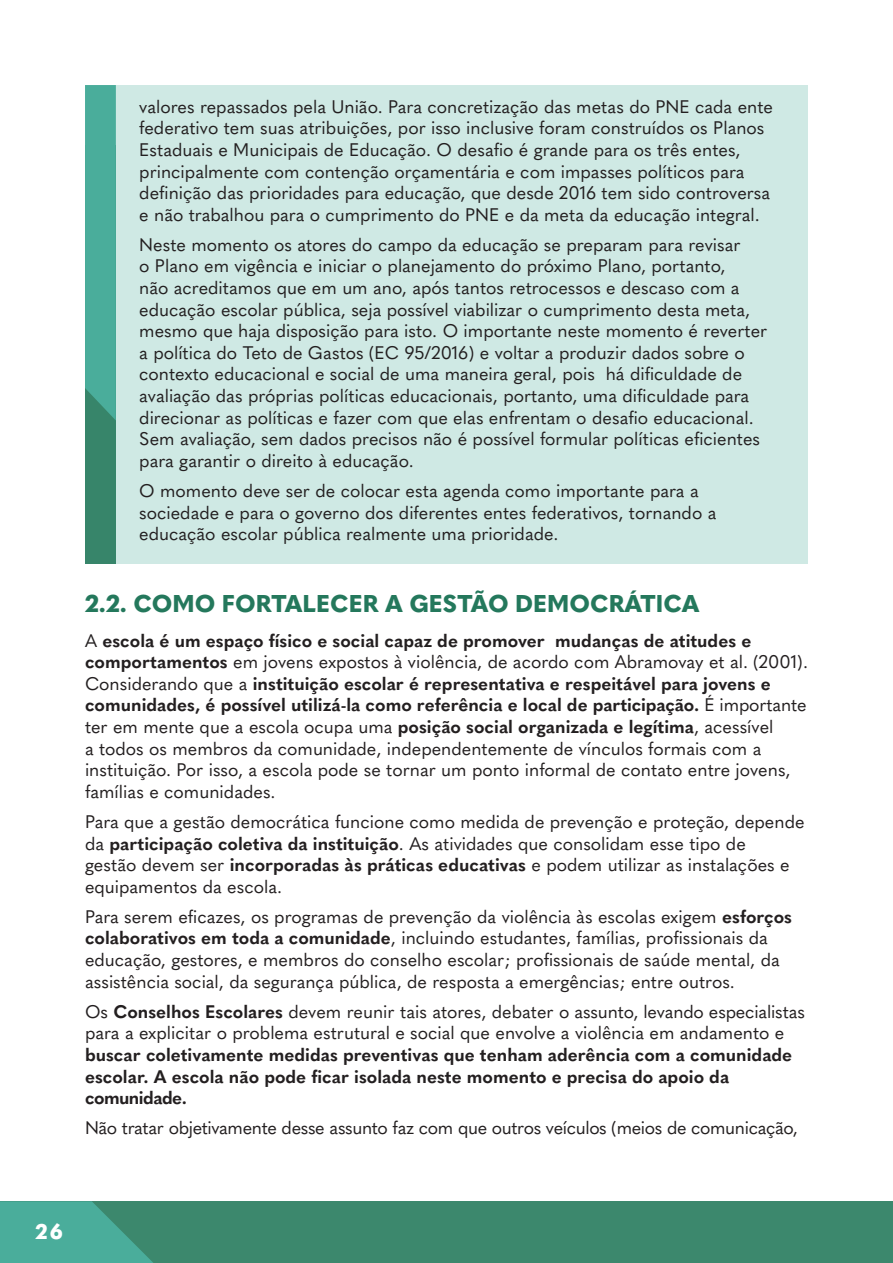
<style>
.page{position:relative;width:893px;height:1263px;background:#fff}
.page>*{position:absolute;margin:0;border:0;box-sizing:border-box;transform-origin:0 0}
.subtítulo__corrigido{font:800 24px "Quasimoda";color:#24785c}
.t1{font:800 21px "Quasimoda";color:#fff}
.corpo_de_texto{font:18px/21.6px "Quasimoda";color:#231f20}
.corpo_de_texto-2{font:700 18px/21.6px "Quasimoda";color:#231f20}
.corpo_de_texto-3{font:18px "Quasimoda";letter-spacing:-.02em;color:#231f20}
.s1{font-weight:700}
.s2{font-weight:400}
</style>
<div class="page">
<div style="left:0;top:1201px;width:893px;height:62px;background:#3c886d"></div>
<hr style="left:892px;top:1201px;width:1px;height:62px;background:#24795b">
<svg style="left:0;top:1201px;width:153px;height:62px"></svg>
<div style="left:85px;top:85px;width:723px;height:478px;background:#cfe9e4"></div>
<div style="left:85px;top:145px;width:31px;height:418px;background:#37856a"></div>
<div style="left:85px;top:85px;width:31px;height:335px;background:#4aad9b"></div>
<p class="corpo_de_texto" style="left:139px;top:94px;width:635px">valores repassados pela União. Para concretização das metas do PNE cada ente federativo tem suas atribuições, por isso inclusive foram construídos os Planos Estaduais e Municipais de Educação. O desafio é grande para os três entes, principalmente com contenção orçamentária e com impasses políticos para definição das prioridades para educação, que desde 2016 tem sido controversa e não trabalhou para o cumprimento do PNE e da meta da educação integral.</p>
<p class="corpo_de_texto" style="left:139px;top:232px;width:630px">Neste momento os atores do campo da educação se preparam para revisar<br>o Plano em vigência e iniciar o planejamento do próximo Plano, portanto,<br>não acreditamos que em um ano, após tantos retrocessos e descaso com a educação escolar pública, seja possível viabilizar o cumprimento desta meta, mesmo que haja disposição para isto. O importante neste momento é reverter a política do Teto de Gastos (EC 95/2016) e voltar a produzir dados sobre o contexto educacional e social de uma maneira geral, pois há dificuldade de avaliação das próprias políticas educacionais, portanto, uma dificuldade para direcionar as políticas e fazer com que elas enfrentam o desafio educacional.<br>Sem avaliação, sem dados precisos não é possível formular políticas eficientes para garantir o direito à educação.</p>
<p class="corpo_de_texto" style="left:139px;top:479px;width:579px">O momento deve ser de colocar esta agenda como importante para a sociedade e para o governo dos diferentes entes federativos, tornando a educação escolar pública realmente uma prioridade.</p>
<p class="subtítulo__corrigido" style="left:85px;top:585px;width:616px">2.2. COMO FORTALECER A GESTÃO DEMOCRÁTICA</p>
<p class="corpo_de_texto" style="left:85px;top:628px;width:724px">A <span class="s1">escola é um espaço físico e social capaz de promover mudanças de atitudes e comportamentos</span> em jovens expostos à violência, de acordo com Abramovay et al. (2001).<br>Considerando que a <span class="s1">instituição escolar é representativa e respeitável para jovens e comunidades, é possível utilizá-la como referência e local de participação.</span> É importante ter em mente que a escola ocupa uma <span class="s1">posição social organizada e legítima</span>, acessível<br>a todos os membros da comunidade, independentemente de vínculos formais com a instituição. Por isso, a escola pode se tornar um ponto informal de contato entre jovens, famílias e comunidades.</p>
<p class="corpo_de_texto" style="left:85px;top:809px;width:721px">Para que a gestão democrática funcione como medida de prevenção e proteção, depende da <span class="s1">participação coletiva da instituição</span>. As atividades que consolidam esse tipo de<br>gestão devem ser <span class="s1">incorporadas às práticas educativas</span> e podem utilizar as instalações e equipamentos da escola.</p>
<p class="corpo_de_texto" style="left:85px;top:904px;width:709px">Para serem eficazes, os programas de prevenção da violência às escolas exigem <span class="s1">esforços colaborativos em toda a comunidade</span>, incluindo estudantes, famílias, profissionais da educação, gestores, e membros do conselho escolar; profissionais de saúde mental, da assistência social, da segurança pública, de resposta a emergências; entre outros.</p>
<p class="corpo_de_texto-2" style="left:85px;top:999px;width:722px"><span class="s2">Os</span> Conselhos Escolares <span class="s2">devem reunir tais atores, debater o assunto, levando especialistas para a explicitar o problema estrutural e social que envolve a violência em andamento e </span>buscar coletivamente medidas preventivas que tenham aderência com a comunidade escolar. A escola não pode ficar isolada neste momento e precisa do apoio da comunidade.</p>
<p class="corpo_de_texto-3" style="left:85px;top:1114px;width:714px">Não tratar objetivamente desse assunto faz com que outros veículos (meios de comunicação,</p>
<p class="t1" style="left:36px;top:1215px;width:29px">26</p>
</div>
